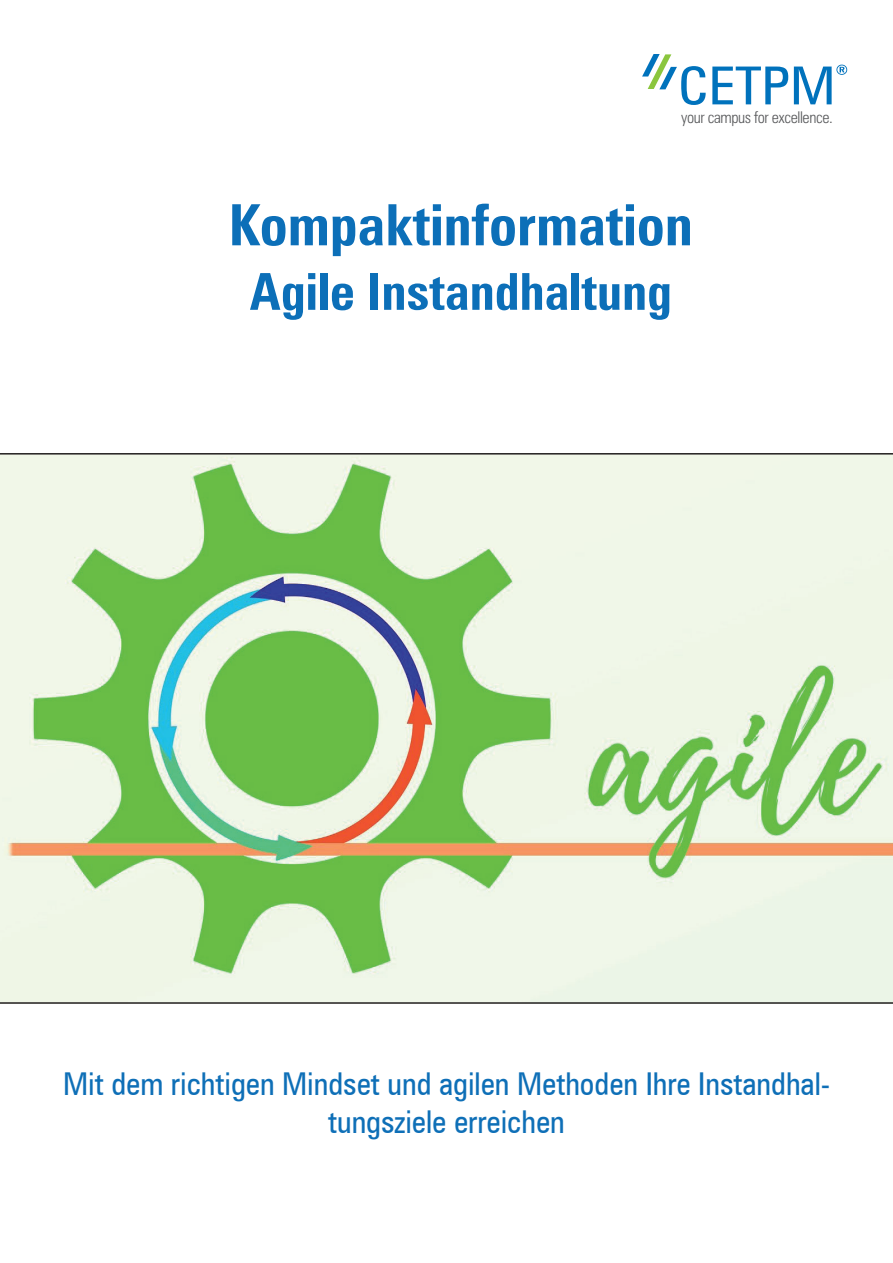
<style>
.page{position:relative;width:893px;height:1263px;background:#fff}
.page>*{position:absolute;margin:0;border:0;box-sizing:border-box;transform-origin:0 0}
.t1{font:700 condensed 57px "Zurich BT";color:#0c6fb8}
.t2{font:700 condensed 51px "Zurich BT";color:#0c6fb8}
.t3{font:condensed 31.5px/37.8px "Zurich BT";color:#0e6fb7;text-align:center}
.t4{font:300 condensed 16.2px "Zurich BT";letter-spacing:-.025em;color:#57585a}
</style>
<div class="page">
<svg style="left:0;top:453px;width:893px;height:551px;background:#cce3bc"></svg>
<svg style="left:642px;top:54px;width:64px;height:51px"></svg>
<svg style="left:712px;top:67px;width:76px;height:37px"></svg>
<svg style="left:794px;top:65px;width:53px;height:39px"></svg>
<p class="t4" style="left:681px;top:107px;width:153px">your campus for excellence.</p>
<h1 class="t1" style="left:229px;top:190px;width:466px">Kompaktinformation</h1>
<h2 class="t2" style="left:249px;top:261px;width:424px">Agile Instandhaltung</h2>
<p class="t3" style="left:63px;top:1065px;width:768px">Mit dem richtigen Mindset und agilen Methoden Ihre Instandhal&shy;tungsziele erreichen</p>
</div>
